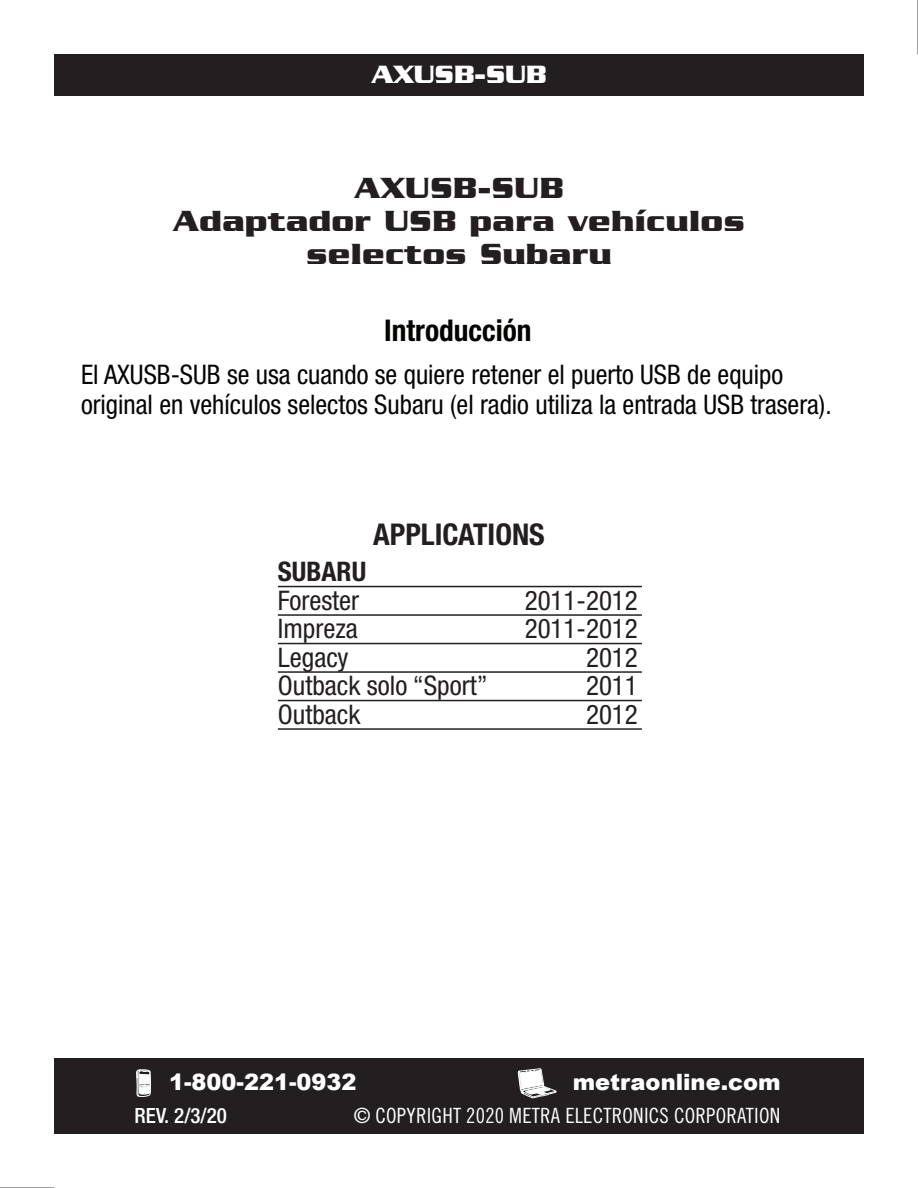
<style>
.page{position:relative;width:918px;height:1188px;background:#fff}
.page>*{position:absolute;margin:0;border:0;box-sizing:border-box;transform-origin:0 0}
.t1{font:700 31.5px/33px "Serpentine";letter-spacing:.02em;color:#231f20;text-align:center}
.t2{font:700 condensed 30px "Helvetica Neue";color:#040503}
.t3{font:700 condensed 30px "Helvetica Neue";color:#231f20}
.t4{font:condensed 27px/30px "Helvetica Neue";color:#040503}
.t5{font:condensed 27px "Helvetica Neue";color:#231f20}
.t6{font:700 27px "Serpentine";color:#fff}
.t7{font:700 condensed 27px "Helvetica Neue";color:#231f20}
.t8{font:900 22.5px "Arial";color:#fff}
.t9{font:21px "Trade Gothic Cond Eighteen";letter-spacing:.01em;color:#fff}
.t10{font:500 condensed 21px "Helvetica Neue";color:#fff}
</style>
<div class="page">
<div style="left:54px;top:54px;width:810px;height:41px;background:#231f20"></div>
<div style="left:54px;top:1058px;width:810px;height:76px;background:#231f20"></div>
<svg style="left:518px;top:1069px;width:39px;height:29px"></svg>
<svg style="left:136px;top:1069px;width:15px;height:28px"></svg>
<hr style="left:917px;top:0;width:1px;height:54px;background:#231f20">
<hr style="left:0;top:1187px;width:54px;height:1px;background:#231f20">
<hr style="left:278px;top:586px;width:364px;height:1px;background:#231f20">
<hr style="left:278px;top:614px;width:364px;height:2px;background:#231f20">
<hr style="left:278px;top:643px;width:364px;height:1px;background:#231f20">
<hr style="left:278px;top:671px;width:364px;height:2px;background:#231f20">
<hr style="left:278px;top:700px;width:364px;height:1px;background:#231f20">
<hr style="left:278px;top:728px;width:364px;height:2px;background:#231f20">
<p class="t6" style="left:371px;top:59px;width:177px">AXUSB-SUB</p>
<p class="t1" style="left:173px;top:171px;width:573px">AXUSB-SUB<br>Adaptador USB para vehículos selectos Subaru</p>
<p class="t2" style="left:384px;top:312px;width:149px">Introducción</p>
<p class="t4" style="left:81px;top:360px;width:752px">El AXUSB-SUB se usa cuando se quiere retener el puerto USB de equipo original en vehículos selectos Subaru (el radio utiliza la entrada USB trasera).</p>
<p class="t3" style="left:373px;top:517px;width:173px">APPLICATIONS</p>
<p class="t7" style="left:278px;top:555px;width:90px">SUBARU</p>
<p class="t5" style="left:278px;top:585px;width:83px">Forester</p>
<p class="t5" style="left:525px;top:585px;width:115px">2011-2012</p>
<p class="t5" style="left:278px;top:613px;width:81px">Impreza</p>
<p class="t5" style="left:525px;top:613px;width:115px">2011-2012</p>
<p class="t5" style="left:278px;top:642px;width:72px">Legacy</p>
<p class="t5" style="left:586px;top:642px;width:53px">2012</p>
<p class="t5" style="left:278px;top:670px;width:211px">Outback solo “Sport”</p>
<p class="t5" style="left:586px;top:670px;width:53px">2011</p>
<p class="t5" style="left:278px;top:699px;width:84px">Outback</p>
<p class="t5" style="left:586px;top:699px;width:53px">2012</p>
<p class="t8" style="left:169px;top:1065px;width:189px">1-800-221-0932</p>
<p class="t8" style="left:573px;top:1065px;width:209px">metraonline.com</p>
<p class="t10" style="left:135px;top:1103px;width:94px">REV. 2/3/20</p>
<p class="t9" style="left:354px;top:1103px;width:428px">© COPYRIGHT 2020 METRA ELECTRONICS CORPORATION</p>
</div>
